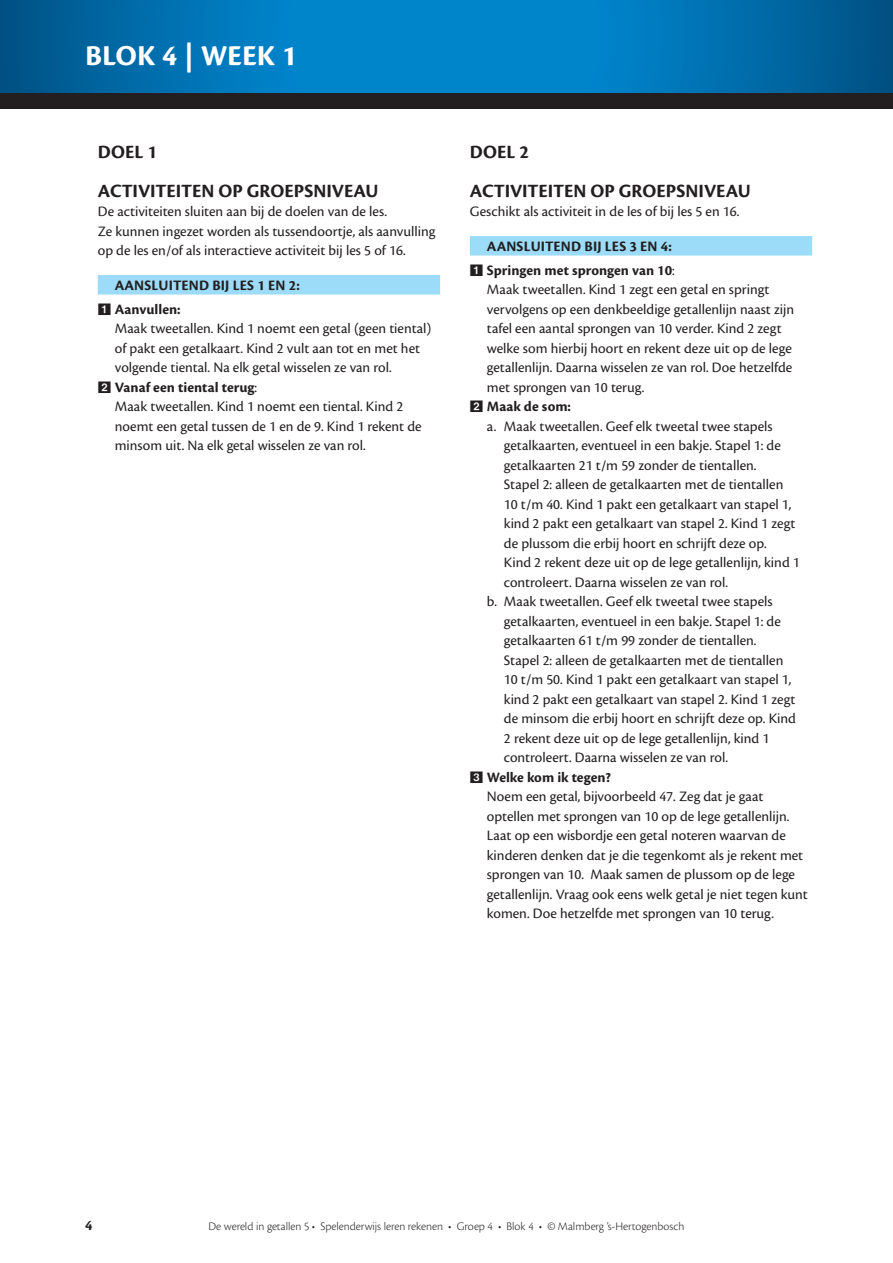
<style>
.page{position:relative;width:893px;height:1263px;background:#fff}
.page>*{position:absolute;margin:0;border:0;box-sizing:border-box;transform-origin:0 0}
.t1{font:30px "Cronos Pro Bold Capt";color:#fff}
.t2{font:700 19.5px/39px "Cronos Pro";color:#231f20}
.t3{font:15px/19.5px "Cronos Pro";color:#231f20}
.t4{font:700 15px/24px "Cronos Pro";letter-spacing:.005em;color:#231f20}
.t5{font:300 12px "Cronos Pro";letter-spacing:-.005em;color:#231f20}
.s1{font-weight:700}
.s2{font-weight:400}
.s3{color:#fff}
</style>
<div class="page">
<div style="left:98px;top:275px;width:342px;height:20px;background:#9cdcf8"></div>
<div style="left:470px;top:236px;width:342px;height:20px;background:#9cdcf8"></div>
<svg style="left:0;top:0;width:893px;height:93px;background:#0073b4"></svg>
<div style="left:0;top:93px;width:893px;height:15px;background:#231f20"></div>
<h1 class="t1" style="left:85px;top:38px;width:214px">BLOK 4 | WEEK 1</h1>
<h2 class="t2" style="left:98px;top:133px;width:282px">DOEL 1<br>ACTIVITEITEN OP GROEPSNIVEAU</h2>
<p class="t3" style="left:98px;top:202px;width:339px">De activiteiten sluiten aan bij de doelen van de les.<br>Ze kunnen ingezet worden als tussendoortje, als aanvulling op de les en/of als interactieve activiteit bij les 5 of 16.</p>
<p class="t4" style="left:115px;top:273px;width:187px">AANSLUITEND BIJ LES 1 EN 2:<br>Aanvullen:</p>
<p class="t3" style="left:115px;top:319px;width:318px">Maak tweetallen. Kind 1 noemt een getal (geen tiental) of pakt een getalkaart. Kind 2 vult aan tot en met het volgende tiental. Na elk getal wisselen ze van rol.<br><span class="s1">Vanaf een tiental terug</span>:<br>Maak tweetallen. Kind 1 noemt een tiental. Kind 2 noemt een getal tussen de 1 en de 9. Kind 1 rekent de minsom uit. Na elk getal wisselen ze van rol.</p>
<h2 class="t2" style="left:470px;top:133px;width:282px">DOEL 2<br>ACTIVITEITEN OP GROEPSNIVEAU</h2>
<p class="t3" style="left:470px;top:202px;width:271px">Geschikt als activiteit in de les of bij les 5 en 16.</p>
<p class="t4" style="left:487px;top:234px;width:189px">AANSLUITEND BIJ LES 3 EN 4:<br>Springen met sprongen van 10<span class="s2">:</span></p>
<p class="t3" style="left:487px;top:280px;width:309px">Maak tweetallen. Kind 1 zegt een getal en springt vervolgens op een denkbeeldige getallenlijn naast zijn tafel een aantal sprongen van 10 verder. Kind 2 zegt welke som hierbij hoort en rekent deze uit op de lege getallenlijn. Daarna wisselen ze van rol. Doe hetzelfde met sprongen van 10 terug.</p>
<p class="t4" style="left:487px;top:395px;width:86px">Maak de som:</p>
<p class="t3" style="left:487px;top:416px;width:287px">a. Maak tweetallen. Geef elk tweetal twee stapels</p>
<p class="t3" style="left:504px;top:436px;width:278px">getalkaarten, eventueel in een bakje. Stapel 1: de</p>
<p class="t3" style="left:504px;top:455px;width:254px">getalkaarten 21 t/m 59 zonder de tientallen.</p>
<p class="t3" style="left:504px;top:475px;width:281px">Stapel 2: alleen de getalkaarten met de tientallen</p>
<p class="t3" style="left:504px;top:494px;width:289px">10 t/m 40. Kind 1 pakt een getalkaart van stapel 1,</p>
<p class="t3" style="left:504px;top:514px;width:293px">kind 2 pakt een getalkaart van stapel 2. Kind 1 zegt</p>
<p class="t3" style="left:504px;top:533px;width:264px">de plussom die erbij hoort en schrijft deze op.</p>
<p class="t3" style="left:504px;top:553px;width:297px">Kind 2 rekent deze uit op de lege getallenlijn, kind 1</p>
<p class="t3" style="left:504px;top:572px;width:226px">controleert. Daarna wisselen ze van rol.</p>
<p class="t3" style="left:487px;top:592px;width:287px">b. Maak tweetallen. Geef elk tweetal twee stapels</p>
<p class="t3" style="left:504px;top:611px;width:278px">getalkaarten, eventueel in een bakje. Stapel 1: de</p>
<p class="t3" style="left:504px;top:631px;width:254px">getalkaarten 61 t/m 99 zonder de tientallen.</p>
<p class="t3" style="left:504px;top:650px;width:281px">Stapel 2: alleen de getalkaarten met de tientallen</p>
<p class="t3" style="left:504px;top:670px;width:289px">10 t/m 50. Kind 1 pakt een getalkaart van stapel 1,</p>
<p class="t3" style="left:504px;top:689px;width:293px">kind 2 pakt een getalkaart van stapel 2. Kind 1 zegt</p>
<p class="t3" style="left:504px;top:709px;width:294px">de minsom die erbij hoort en schrijft deze op. Kind</p>
<p class="t3" style="left:504px;top:728px;width:267px">2 rekent deze uit op de lege getallenlijn, kind 1</p>
<p class="t3" style="left:504px;top:748px;width:226px">controleert. Daarna wisselen ze van rol.</p>
<p class="t3" style="left:487px;top:767px;width:323px;text-indent:-17px"><span class="s3">✓</span> <span class="s1">Welke kom ik tegen?<br></span>Noem een getal, bijvoorbeeld 47. Zeg dat je gaat optellen met sprongen van 10 op de lege getallenlijn.<br>Laat op een wisbordje een getal noteren waarvan de kinderen denken dat je die tegenkomt als je rekent met sprongen van 10. Maak samen de plussom op de lege getallenlijn. Vraag ook eens welk getal je niet tegen kunt komen. Doe hetzelfde met sprongen van 10 terug.</p>
<p class="t4" style="left:85px;top:1214px;width:9px">4</p>
<p class="t5" style="left:208px;top:1220px;width:477px">De wereld in getallen 5 • Spelenderwijs leren rekenen • Groep 4 • Blok 4 • © Malmberg ’s-Hertogenbosch</p>
</div>
